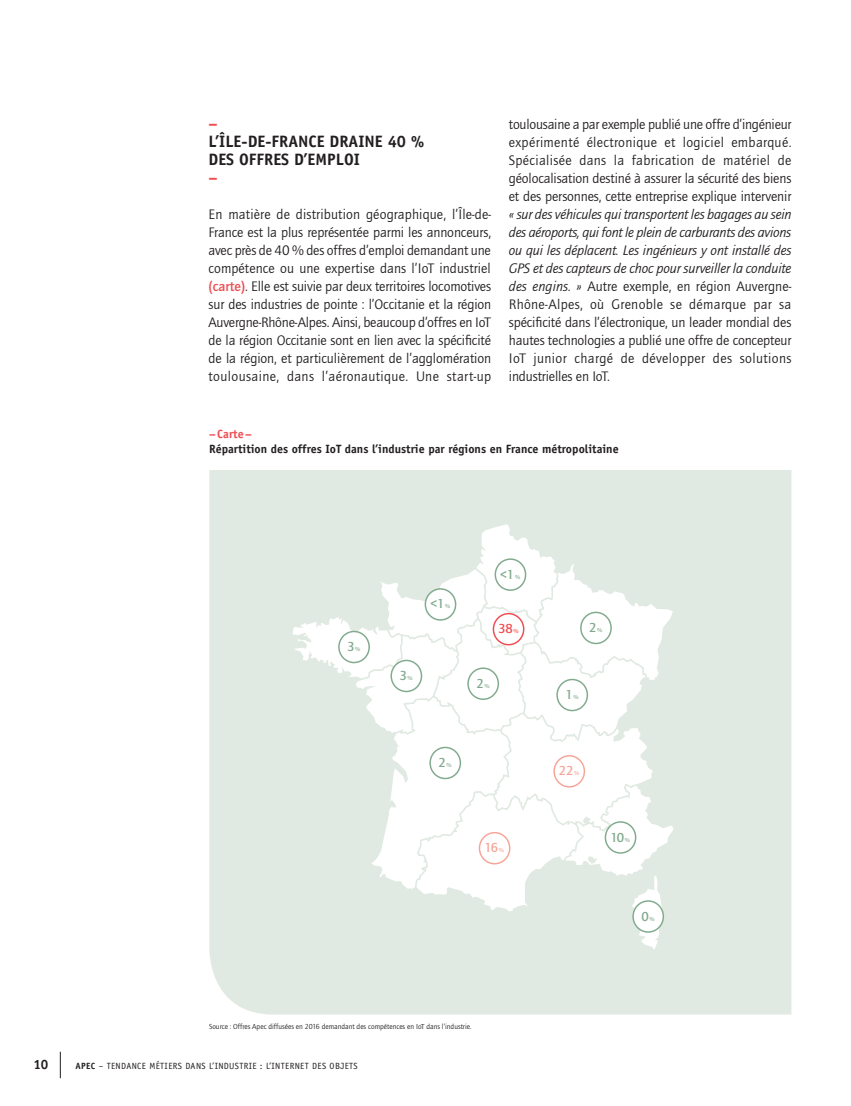
<style>
.page{position:relative;width:851px;height:1106px;background:#fff}
.page>*{position:absolute;margin:0;border:0;box-sizing:border-box;transform-origin:0 0}
.t1{font:700 16.5px/18px "Officina Sans";color:#231f20}
.t2{font:700 16.5px "Officina Sans";color:#ef4d52}
.t3{font:14.25px/18px "Quay Itc T";letter-spacing:-.005em;color:#231f20;text-align:justify}
.t4{font:700 13.5px "Quay Itc T";color:#82aa8e}
.t5{font:700 13.5px "Quay Itc T";color:#f7a598}
.t6{font:700 13.5px "Officina Sans";color:#231f20}
.t7{font:700 13.5px "Quay Itc T";color:#ef4d52}
.t8{font:700 12px "Officina Sans";color:#231f20}
.t9{font:700 12px "Officina Sans";color:#ef4d52}
.t10{font:9px "Officina Sans";letter-spacing:.04em;color:#231f20}
.t11{font:7.5px "Quay Itc T";color:#231f20}
.t12{font:700 6px "Quay Itc T";color:#82aa8e}
.t13{font:700 6px "Quay Itc T";color:#f7a598}
.t14{font:700 6px "Quay Itc T";color:#ef4d52}
.s1{font-weight:700;color:#ef4d52}
.s2{font-style:italic}
.s3{font-weight:700}
</style>
<div class="page">
<svg style="left:60px;top:1051px;width:1px;height:27px"></svg>
<div style="left:209px;top:470px;width:582px;height:544px;background:#e1eae2"></div>
<svg style="left:290px;top:521px;width:386px;height:431px"></svg>
<div style="left:633px;top:901px;width:30px;height:31px;background:#fff;border-radius:50%"></div>
<div style="left:632px;top:900px;width:32px;height:32px;border:1px solid #82aa8e;border-radius:50%"></div>
<p class="t2" style="left:208px;top:113px;width:11px">–</p>
<p class="t1" style="left:208px;top:132px;width:218px">L’ÎLE-DE-FRANCE DRAINE 40 %<br>DES OFFRES D’EMPLOI</p>
<p class="t2" style="left:208px;top:167px;width:11px">–</p>
<p class="t3" style="left:208px;top:205px;width:284px">En matière de distribution géographique, l’Île-de-France est la plus représentée parmi les annonceurs, avec près de 40 % des offres d’emploi demandant une compétence ou une expertise dans l’IoT industriel <span class="s1">(carte)</span>. Elle est suivie par deux territoires locomotives sur des industries de pointe : l’Occitanie et la région Auvergne-Rhône-Alpes. Ainsi, beaucoup d’offres en IoT de la région Occitanie sont en lien avec la spécificité de la région, et particulièrement de l’agglomération toulousaine, dans l’aéronautique. Une start-up</p>
<p class="t3" style="left:509px;top:115px;width:284px">toulousaine a par exemple publié une offre d’ingénieur expérimenté électronique et logiciel embarqué.<br>Spécialisée dans la fabrication de matériel de géolocalisation destiné à assurer la sécurité des biens et des personnes, cette entreprise explique intervenir</p>
<p class="t3" style="left:509px;top:205px;width:284px"><span class="s2">« sur des véhicules qui transportent les bagages au sein des aéroports, qui font le plein de carburants des avions ou qui les déplacent. Les ingénieurs y ont installé des GPS et des capteurs de choc pour surveiller la conduite des engins. »</span> Autre exemple, en région Auvergne-Rhône-Alpes, où Grenoble se démarque par sa spécificité dans l’électronique, un leader mondial des hautes technologies a publié une offre de concepteur IoT junior chargé de développer des solutions industrielles en IoT.</p>
<p class="t9" style="left:209px;top:426px;width:44px">–Carte–</p>
<p class="t8" style="left:209px;top:441px;width:411px">Répartition des offres IoT dans l’industrie par régions en France métropolitaine</p>
<p class="t4" style="left:347px;top:638px;width:9px">3</p>
<p class="t12" style="left:355px;top:645px;width:7px">%</p>
<p class="t4" style="left:430px;top:596px;width:16px">&lt;1</p>
<p class="t12" style="left:445px;top:603px;width:7px">%</p>
<p class="t4" style="left:399px;top:667px;width:9px">3</p>
<p class="t12" style="left:407px;top:674px;width:7px">%</p>
<p class="t4" style="left:500px;top:566px;width:16px">&lt;1</p>
<p class="t12" style="left:515px;top:573px;width:7px">%</p>
<p class="t7" style="left:498px;top:621px;width:16px">38</p>
<p class="t14" style="left:513px;top:627px;width:7px">%</p>
<p class="t4" style="left:476px;top:675px;width:9px">2</p>
<p class="t12" style="left:484px;top:682px;width:7px">%</p>
<p class="t4" style="left:438px;top:754px;width:9px">2</p>
<p class="t12" style="left:446px;top:761px;width:7px">%</p>
<p class="t5" style="left:484px;top:840px;width:15px">16</p>
<p class="t13" style="left:499px;top:846px;width:7px">%</p>
<p class="t4" style="left:589px;top:619px;width:9px">2</p>
<p class="t12" style="left:597px;top:626px;width:7px">%</p>
<p class="t4" style="left:565px;top:686px;width:9px">1</p>
<p class="t12" style="left:573px;top:693px;width:7px">%</p>
<p class="t5" style="left:558px;top:763px;width:16px">22</p>
<p class="t13" style="left:574px;top:770px;width:7px">%</p>
<p class="t4" style="left:610px;top:829px;width:15px">10</p>
<p class="t12" style="left:625px;top:836px;width:7px">%</p>
<p class="t4" style="left:641px;top:908px;width:9px">0</p>
<p class="t12" style="left:649px;top:915px;width:7px">%</p>
<p class="t11" style="left:209px;top:1022px;width:264px">Source : Offres Apec diffusées en 2016 demandant des compétences en IoT dans l’industrie.</p>
<p class="t6" style="left:33px;top:1055px;width:17px">10</p>
<p class="t10" style="left:76px;top:1060px;width:283px"><span class="s3">APEC</span> – TENDANCE MÉTIERS DANS L’INDUSTRIE : L’INTERNET DES OBJETS</p>
</div>
